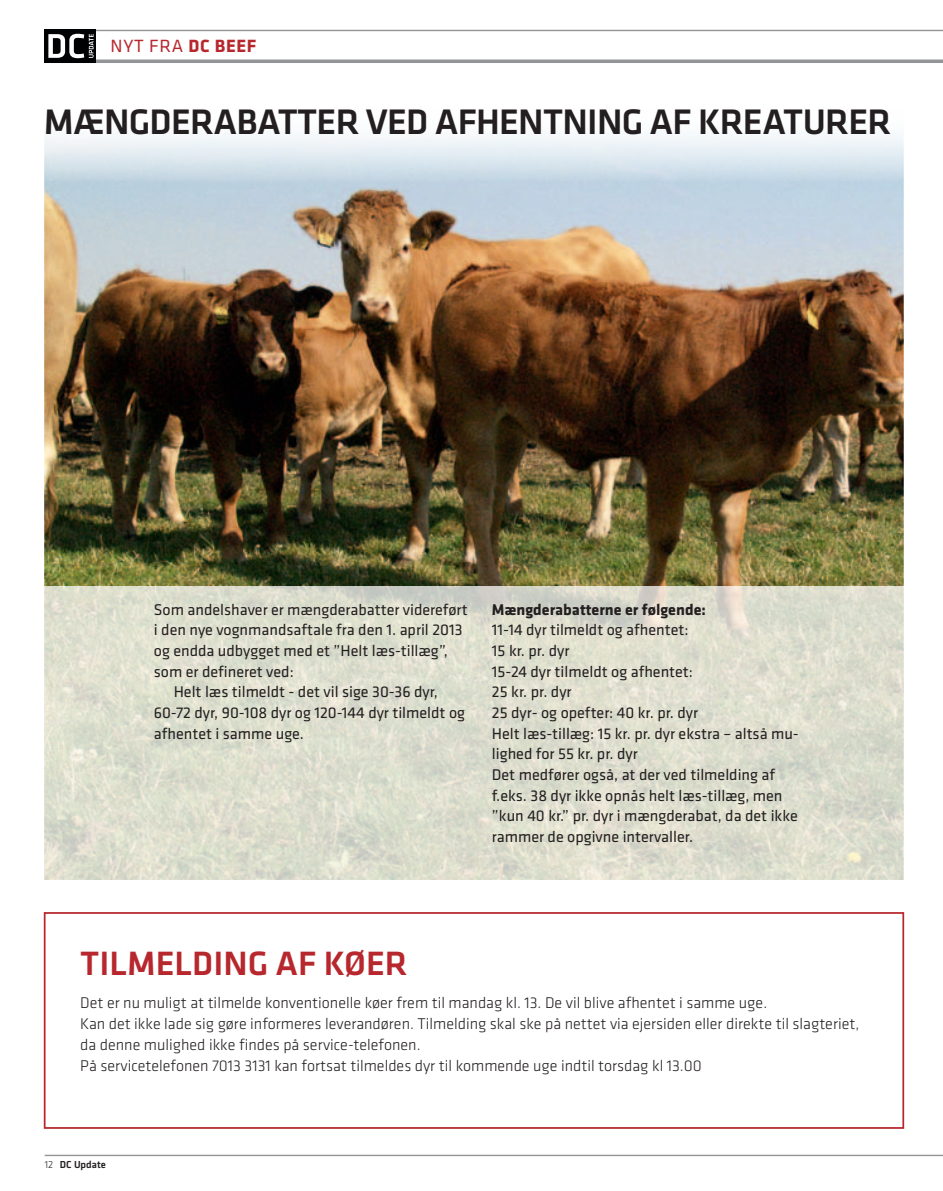
<style>
.page{position:relative;width:943px;height:1191px;background:#fff}
.page>*{position:absolute;margin:0;border:0;box-sizing:border-box;transform-origin:0 0}
.t1{font:500 36.75px "Klavika";letter-spacing:-.02em;color:#231f20}
.t2{font:500 35px "Klavika";color:#b7282e}
.t3{font:18.38px "Klavika";letter-spacing:.04em;color:#b7282e}
.t4{font:16.1px/20.7px "Klavika";color:#231f20}
.t5{font:300 16.1px/21px "Klavika";color:#231f20}
.t6{font:700 16.1px "Klavika";color:#231f20}
.t7{font:500 10.5px "Klavika";color:#231f20}
.s1{font-weight:700}
.s2{font-weight:300}
</style>
<div class="page">
<hr style="left:45px;top:1154px;width:898px;height:2px;background:#939598">
<hr style="left:45px;top:30px;width:898px;height:1px;background:#939598">
<hr style="left:45px;top:60px;width:898px;height:3px;background:#939598">
<div style="left:45px;top:30px;width:51px;height:33px;background:#000103"></div>
<svg style="left:48px;top:34px;width:46px;height:24px"></svg>
<img style="left:45px;top:135px;width:858px;height:451px">
<svg style="left:44px;top:586px;width:860px;height:294px;background:#dcddcd"></svg>
<div style="left:44px;top:912px;width:860px;height:216px;border:2px solid #b7282e"></div>
<p class="t3" style="left:111px;top:35px;width:147px">NYT FRA <span class="s1">DC BEEF</span></p>
<h1 class="t1" style="left:44px;top:102px;width:849px">MÆNGDERABATTER VED AFHENTNI NG AF KREATURER</h1>
<p class="t4" style="left:154px;top:599px;width:315px">Som andelshaver er mængderabatter videreført</p>
<p class="t4" style="left:154px;top:620px;width:310px">i den nye vognmandsaftale fra den 1. april 2013</p>
<p class="t4" style="left:154px;top:640px;width:295px">og endda udbygget med et ”Helt læs-tillæg”,</p>
<p class="t4" style="left:154px;top:661px;width:141px">som er defineret ved:</p>
<p class="t4" style="left:174px;top:682px;width:266px">Helt læs tilmeldt - det vil sige 30-36 dyr,</p>
<p class="t4" style="left:154px;top:702px;width:313px">60-72 dyr, 90-108 dyr og 120-144 dyr tilmeldt og</p>
<p class="t4" style="left:154px;top:723px;width:152px">afhentet i samme uge.</p>
<p class="t6" style="left:492px;top:600px;width:215px">Mængderabatterne er følgende:</p>
<p class="t4" style="left:492px;top:620px;width:308px">11-14 dyr tilmeldt og afhentet:<br>15 kr. pr. dyr<br>15-24 dyr tilmeldt og afhentet:<br>25 kr. pr. dyr<br>25 dyr- og opefter: 40 kr. pr. dyr<br>Helt læs-tillæg: 15 kr. pr. dyr ekstra – altså mu&shy;lighed for 55 kr. pr. dyr<br>Det medfører også, at der ved tilmelding af f.eks. 38 dyr ikke opnås helt læs-tillæg, men ”kun 40 kr.” pr. dyr i mængderabat, da det ikke rammer de opgivne intervaller.</p>
<h2 class="t2" style="left:80px;top:944px;width:19px">TILMELDI</h2>
<h2 class="t2" style="left:223px;top:944px;width:186px">NG AF KØER</h2>
<p class="t5" style="left:80px;top:992px;width:780px">Det er nu muligt at tilmelde konventionelle køer frem til mandag kl. 13. De vil blive afhentet i samme uge.<br>Kan det ikke lade sig gøre informeres leverandøren. Tilmelding skal ske på nettet via ejersiden eller direkte til slagteriet, da denne mulighed ikke findes på service-telefonen.<br>På servicetelefonen 7013 3131 kan fortsat tilmeldes dyr til kommende uge indtil torsdag kl 13.00</p>
<p class="t7" style="left:45px;top:1159px;width:62px"><span class="s2">12</span> DC UPDATE</p>
</div>
